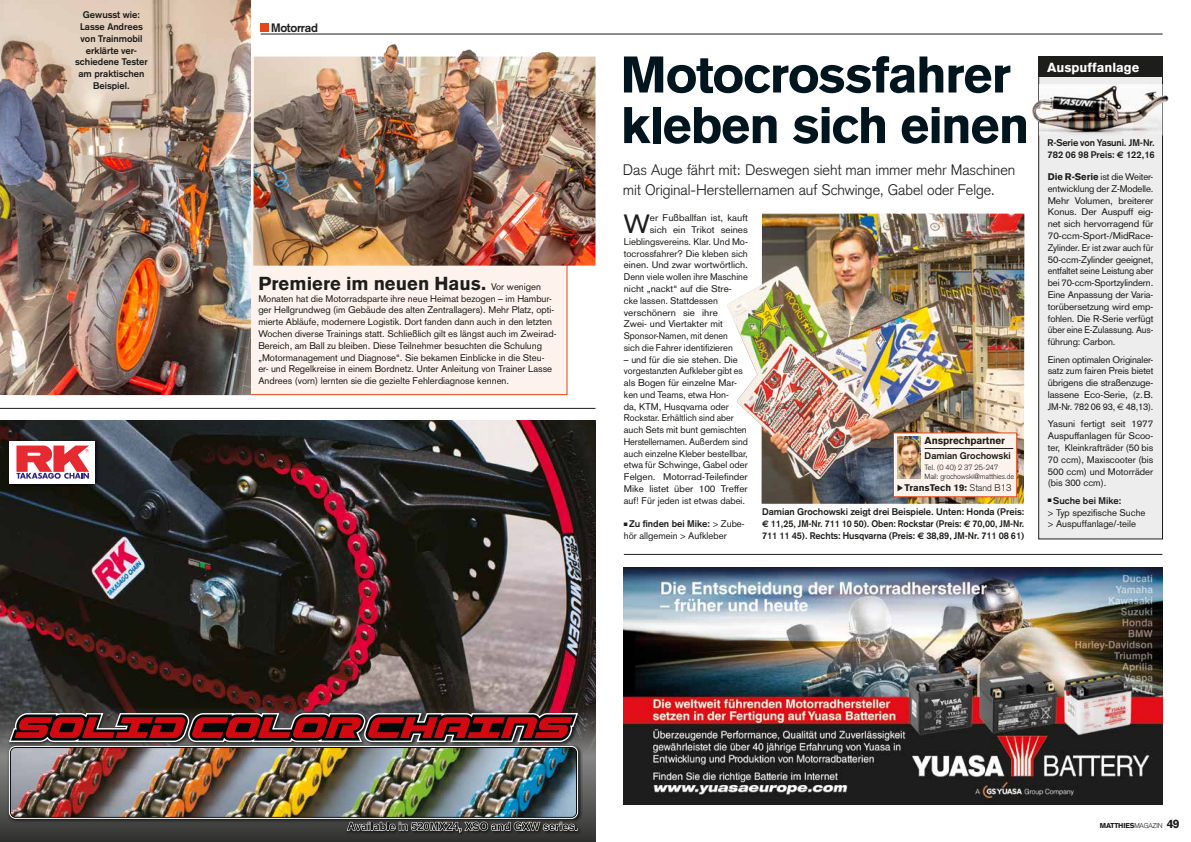
<style>
.page{position:relative;width:1191px;height:842px;background:#fff}
.page>*{position:absolute;margin:0;border:0;box-sizing:border-box;transform-origin:0 0}
.t1{font:900 50.6px/50.6px "Akzidenz Grotesk";letter-spacing:-.035em;color:#00151d}
.t2{font:26px "Akzidenz Grotesk";color:#1d1d1b}
.t3{font:900 18.5px "Akzidenz Grotesk";color:#1d1d1b}
.t4{font:300 15px/20px "Akzidenz Grotesk";letter-spacing:-.005em;color:#1d1d1b}
.t5{font:900 13px "Akzidenz Grotesk";color:#fff}
.t6{font:700 12px "Akzidenz Grotesk";letter-spacing:-.025em;color:#1d1d1b}
.t7{font:900 10px "Akzidenz Grotesk";letter-spacing:-.01em;color:#1d1d1b}
.t8{font:9.5px/11.8px "Akzidenz Grotesk";color:#1d1d1b}
.t9{font:700 9.5px/11.8px "Akzidenz Grotesk";color:#1d1d1b;text-align:justify}
.t10{font:9.5px/11.8px "Akzidenz Grotesk";color:#1d1d1b;text-align:justify;scale:1.05 1}
.t11{font:9.5px "Akzidenz Grotesk";color:#1d1d1b;scale:1.04 1}
.t12{font:9.5px "Akzidenz Grotesk";color:#1d1d1b;scale:.95 1}
.t13{font:900 9.5px "Akzidenz Grotesk";color:#1d1d1b}
.t14{font:300 7.5px/9px "Akzidenz Grotesk";letter-spacing:-.01em;color:#1d1d1b}
.t15{font:900 7px "Akzidenz Grotesk";letter-spacing:-.025em;color:#1d1d1b}
.s1{font-weight:400;font-size:9.5px}
.s2{font-weight:700}
.s3{font-weight:300}
.s4{font-family:"Euro Sans"}
.s5{font-weight:900}
.s6{font-size:12px}
</style>
<div class="page">
<div style="left:28px;top:57px;width:539px;height:338px;background:#fef3ec;border:1px solid #e74517"></div>
<hr style="left:261px;top:34px;width:901px;height:1px;background:#1d1d1b">
<div style="left:261px;top:23px;width:8px;height:9px;background:#e74517"></div>
<hr style="left:624px;top:554px;width:538px;height:1px;background:#1d1d1b">
<hr style="left:0;top:408px;width:595px;height:1px;background:#1d1d1b">
<img style="left:624px;top:567px;width:538px;height:237px">
<img style="left:0;top:421px;width:595px;height:286px">
<svg style="left:0;top:707px;width:595px;height:135px;background:#413f3e"></svg>
<img style="left:6px;top:748px;width:578px;height:77px">
<img style="left:9px;top:748px;width:569px;height:71px">
<img style="left:6px;top:710px;width:578px;height:38px">
<svg style="left:8px;top:712px;width:571px;height:31px;background:#7b2c2f"></svg>
<img style="left:7px;top:438px;width:94px;height:51px">
<div style="left:10px;top:441px;width:85px;height:42px;background:#fff"></div>
<svg style="left:16px;top:446px;width:73px;height:33px"></svg>
<img style="left:344px;top:819px;width:239px;height:19px">
<img style="left:346px;top:811px;width:231px;height:30px">
<img style="left:0;top:0;width:251px;height:394px">
<img style="left:253px;top:57px;width:342px;height:209px">
<div style="left:1038px;top:57px;width:124px;height:482px;background:#ededed"></div>
<div style="left:1038px;top:57px;width:124px;height:482px;border:1px solid #1d1d1b"></div>
<div style="left:1038px;top:57px;width:124px;height:20px;background:#1d1d1b"></div>
<img style="left:1032px;top:84px;width:137px;height:51px">
<img style="left:761px;top:214px;width:263px;height:290px">
<div style="left:893px;top:433px;width:124px;height:64px;background:#fef3ec;border:1px solid #e74517"></div>
<img style="left:897px;top:437px;width:23px;height:42px">
<hr style="left:924px;top:448px;width:89px;height:1px;background:#1d1d1b">
<svg style="left:897px;top:485px;width:6px;height:6px"></svg>
<img style="left:383px;top:44px;width:164px;height:18px">
<img style="left:727px;top:277px;width:56px;height:157px">
<p class="t9" style="left:75px;top:9px;width:74px;text-align:center">Gewusst wie:<br>Lasse Andrees von Trainmobil erklärte ver&shy;schiedene Tester am praktischen<br>Beispiel.</p>
<p class="t6" style="left:271px;top:20px;width:48px">Motorrad</p>
<h3 class="t3" style="left:258px;top:272px;width:284px">Premiere im neuen Haus. <span class="s1">Vor wenigen</span></h3>
<p class="t8" style="left:258px;top:292px;width:299px">Monaten hat die Motorradsparte ihre neue Heimat bezogen – im Hambur&shy;ger Hellgrundweg (im Gebäude des alten Zentrallagers). Mehr Platz, opti&shy;mierte Abläufe, modernere Logistik. Dort fanden dann auch in den letzten Wochen diverse Trainings statt. Schließlich gilt es längst auch im Zweirad-Bereich, am Ball zu bleiben. Diese Teilnehmer besuchten die Schulung „Motormanagement und Diagnose“. Sie bekamen Einblicke in die Steu&shy;er- und Regelkreise in einem Bordnetz. Unter Anleitung von Trainer Lasse Andrees (vorn) lernten sie die gezielte Fehlerdiagnose kennen.</p>
<h1 class="t1" style="left:620px;top:49px;width:410px">Motocrossfahrer kleben sich einen</h1>
<h3 class="t4" style="left:623px;top:160px;width:394px">Das Auge fährt mit: Deswegen sieht man immer mehr Maschinen mit Original-Herstellernamen auf Schwinge, Gabel oder Felge.</h3>
<h2 class="t2" style="left:624px;top:209px;width:27px">W</h2>
<p class="t10" style="left:650px;top:212px;width:95px">er Fußballfan ist, kauft</p>
<p class="t10" style="left:650px;top:224px;width:95px">sich ein Trikot seines</p>
<p class="t8" style="left:624px;top:236px;width:126px">Lieblingsvereins. Klar. Und Mo-</p>
<p class="t8" style="left:624px;top:247px;width:125px">tocrossfahrer? Die kleben sich</p>
<p class="t8" style="left:624px;top:259px;width:126px">einen. Und zwar wortwörtlich.</p>
<p class="t8" style="left:624px;top:271px;width:125px">Denn viele wollen ihre Maschine</p>
<p class="t11" style="left:624px;top:283px;width:105px">nicht „nackt“ auf die Stre-</p>
<p class="t8" style="left:624px;top:294px;width:96px">cke lassen. Stattdessen</p>
<p class="t10" style="left:624px;top:306px;width:91px">verschönern sie ihre</p>
<p class="t8" style="left:624px;top:318px;width:101px">Zwei- und Viertakter mit</p>
<p class="t12" style="left:624px;top:330px;width:111px">Sponsor-Namen, mit denen</p>
<p class="t8" style="left:624px;top:342px;width:110px">sich die Fahrer identifizieren</p>
<p class="t8" style="left:624px;top:353px;width:126px">– und für die sie stehen. Die vorgestanzten Aufkleber gibt es als Bogen für einzelne Mar&shy;ken und Teams, etwa Hon-<br>da, KTM, Husqvarna oder<br>Rockstar. Erhältlich sind aber auch Sets mit bunt gemischten<br>Herstellernamen. Außerdem sind auch einzelne Kleber bestellbar, etwa für Schwinge, Gabel oder<br>Felgen. Motorrad-Teilefinder<br>Mike listet über 100 Treffer auf! Für jeden ist etwas dabei.</p>
<p class="t8" style="left:624px;top:518px;width:122px">■ <span class="s2">Zu finden bei Mike:</span> &gt; Zube&shy;hör allgemein &gt; Aufkleber</p>
<p class="t7" style="left:924px;top:434px;width:82px">Ansprechpartner</p>
<p class="t9" style="left:924px;top:449px;width:88px">Damian Grochowski</p>
<p class="t14" style="left:924px;top:463px;width:91px">Tel. (0 40) 2 37 25-247<br>Mail: grochowski@matthies.de</p>
<p class="t13" style="left:904px;top:482px;width:108px">TransTech 19: <span class="s3">Stand B13</span></p>
<p class="t9" style="left:762px;top:506px;width:264px">Damian Grochowski zeigt drei Beispiele. Unten: Honda (Preis:<br><span class="s4">E</span> 11,25, JM-Nr. 711 10 50). Oben: Rockstar (Preis: <span class="s4">E</span> 70,00, JM-Nr.<br>711 11 45). Rechts: Husqvarna (Preis: <span class="s4">E</span> 38,89, JM-Nr. 711 08 61)</p>
<h3 class="t5" style="left:1047px;top:60px;width:94px">Auspuffanlage</h3>
<p class="t9" style="left:1047px;top:137px;width:109px">R-Serie von Yasuni. JM-Nr.<br>782 06 98 Preis: <span class="s4">E</span> 122,16</p>
<p class="t8" style="left:1047px;top:171px;width:107px;text-align:justify"><span class="s5">Die R-Serie</span> ist die Weiter&shy;entwicklung der Z-Modelle.<br>Mehr Volumen, breiterer Konus. Der Auspuff eig&shy;net sich hervorragend für 70-ccm-Sport-/MidRace-Zylinder. Er ist zwar auch für 50-ccm-Zylinder geeignet, entfaltet seine Leistung aber bei 70-ccm-Sportzylindern.<br>Eine Anpassung der Varia&shy;torübersetzung wird emp&shy;fohlen. Die R-Serie verfügt über eine E-Zulassung. Aus&shy;führung: Carbon.</p>
<p class="t8" style="left:1047px;top:353px;width:107px;text-align:justify">Einen optimalen Originaler&shy;satz zum fairen Preis bietet übrigens die straßenzuge&shy;lassene Eco-Serie, (z.B.<br>JM-Nr. 782 06 93, <span class="s4">e</span> 48,13).</p>
<p class="t10" style="left:1047px;top:418px;width:102px">Yasuni fertigt seit 1977<br>Auspuffanlagen für Scoo&shy;ter, Kleinkrafträder (50 bis 70 ccm), Maxiscooter (bis 500 ccm) und Motorräder (bis 300 ccm).</p>
<p class="t8" style="left:1047px;top:495px;width:99px">■ <span class="s2">Suche bei Mike:<br></span>&gt; Typ spezifische Suche &gt; Auspuffanlage/-teile</p>
<p class="t15" style="left:1100px;top:821px;width:81px">MATTHIES<span class="s3">MAGAZIN</span> <span class="s6">49</span></p>
</div>
